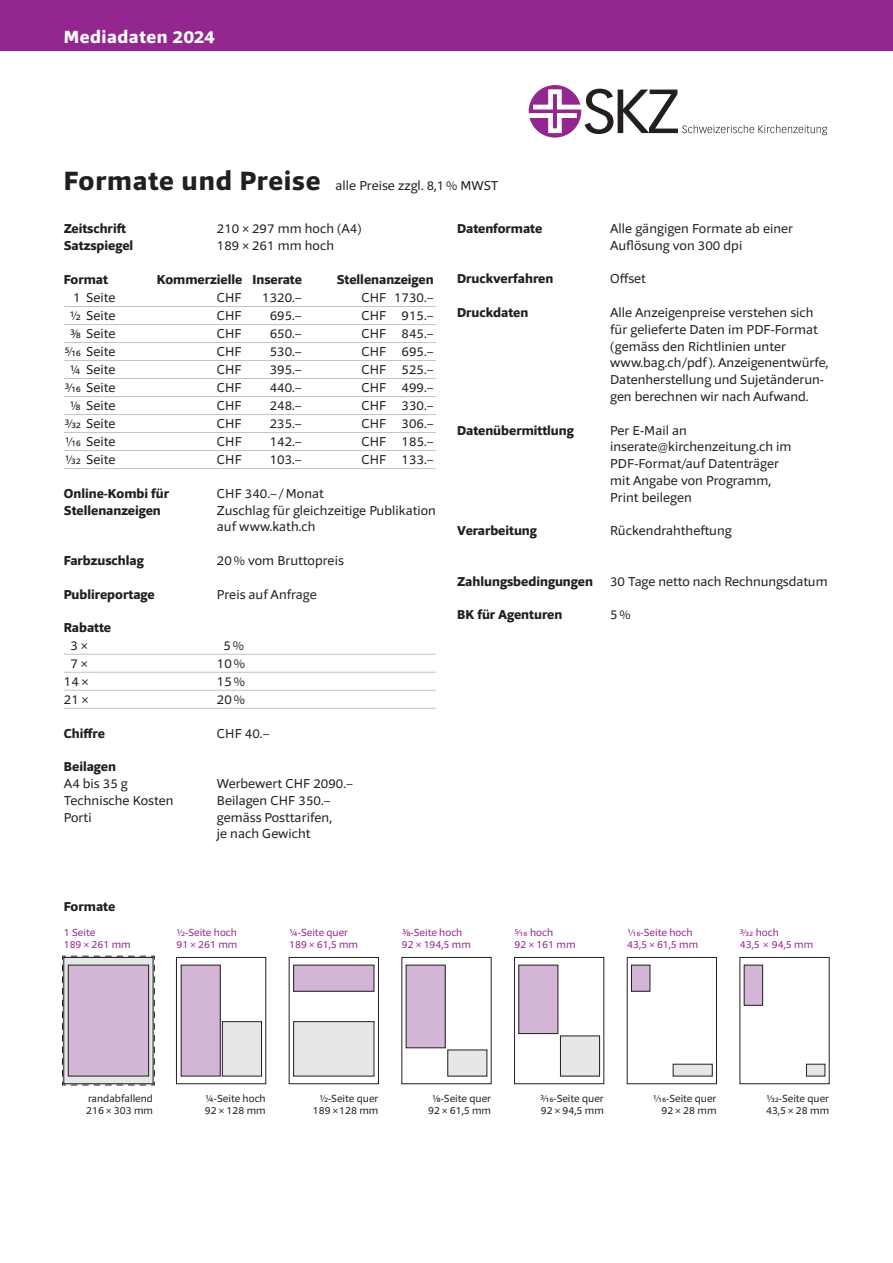
<style>
.page{position:relative;width:893px;height:1263px;background:#fff}
.page>*{position:absolute;margin:0;border:0;box-sizing:border-box;transform-origin:0 0}
.t1{font:800 18px "Foro Sans";letter-spacing:.03em;color:#fff}
.t2{font:13.2px/16.8px "Foro Sans";letter-spacing:.005em;color:#231f20}
.t3{font:800 13.2px "Foro Sans";color:#231f20}
.t4{font:10.5px/12.6px "Foro Sans";color:#231f20}
.t5{font:10.5px/12.6px "Foro Sans";color:#93268f}
.s1{font-weight:800;font-size:27px}
</style>
<div class="page">
<hr style="left:64px;top:306px;width:372px;height:1px;background:#c9c2b7">
<hr style="left:64px;top:324px;width:372px;height:1px;background:#c9c2b7">
<hr style="left:64px;top:342px;width:372px;height:1px;background:#c9c2b7">
<hr style="left:64px;top:360px;width:372px;height:1px;background:#c9c2b7">
<hr style="left:64px;top:378px;width:372px;height:1px;background:#c9c2b7">
<hr style="left:64px;top:396px;width:372px;height:1px;background:#c9c2b7">
<hr style="left:64px;top:414px;width:372px;height:1px;background:#c9c2b7">
<hr style="left:64px;top:432px;width:372px;height:1px;background:#c9c2b7">
<hr style="left:64px;top:450px;width:372px;height:1px;background:#c9c2b7">
<hr style="left:64px;top:468px;width:372px;height:1px;background:#c9c2b7">
<hr style="left:64px;top:654px;width:372px;height:1px;background:#c9c2b7">
<hr style="left:64px;top:672px;width:372px;height:1px;background:#c9c2b7">
<hr style="left:64px;top:690px;width:372px;height:1px;background:#c9c2b7">
<hr style="left:64px;top:708px;width:372px;height:1px;background:#c9c2b7">
<svg style="left:62px;top:956px;width:93px;height:130px;background:#b9b8ba"></svg>
<div style="left:627px;top:957px;width:90px;height:127px;border:1px solid #231f20"></div>
<div style="left:514px;top:957px;width:90px;height:127px;border:1px solid #231f20"></div>
<div style="left:740px;top:957px;width:89px;height:127px;border:1px solid #231f20"></div>
<div style="left:289px;top:957px;width:90px;height:127px;border:1px solid #231f20"></div>
<div style="left:294px;top:965px;width:80px;height:26px;background:#d3b5d6"></div>
<div style="left:64px;top:957px;width:89px;height:127px;border:1px solid #231f20"></div>
<div style="left:176px;top:957px;width:90px;height:127px;border:1px solid #231f20"></div>
<div style="left:181px;top:965px;width:39px;height:111px;background:#d3b5d6"></div>
<div style="left:222px;top:1022px;width:39px;height:54px;background:#e6e7e9"></div>
<div style="left:222px;top:1021px;width:40px;height:55px;border:1px solid #231f20"></div>
<div style="left:402px;top:957px;width:89px;height:127px;border:1px solid #231f20"></div>
<div style="left:631px;top:965px;width:19px;height:26px;background:#d3b5d6"></div>
<div style="left:631px;top:965px;width:19px;height:26px;border:1px solid #231f20"></div>
<div style="left:294px;top:1022px;width:80px;height:54px;background:#e6e7e9"></div>
<div style="left:293px;top:1021px;width:81px;height:55px;border:1px solid #231f20"></div>
<div style="left:806px;top:1064px;width:19px;height:12px;background:#e6e7e9"></div>
<div style="left:744px;top:965px;width:19px;height:40px;background:#d3b5d6"></div>
<div style="left:744px;top:965px;width:19px;height:40px;border:1px solid #231f20"></div>
<div style="left:406px;top:965px;width:39px;height:83px;background:#d3b5d6"></div>
<div style="left:448px;top:1050px;width:39px;height:26px;background:#e6e7e9"></div>
<div style="left:68px;top:965px;width:81px;height:111px;background:#d3b5d6"></div>
<div style="left:68px;top:965px;width:81px;height:111px;border:1px solid #231f20"></div>
<div style="left:673px;top:1064px;width:39px;height:12px;background:#e6e7e9"></div>
<div style="left:560px;top:1036px;width:40px;height:40px;background:#e6e7e9"></div>
<div style="left:560px;top:1036px;width:40px;height:40px;border:1px solid #231f20"></div>
<div style="left:519px;top:965px;width:39px;height:68px;background:#d3b5d6"></div>
<div style="left:0;top:0;width:893px;height:51px;background:#93268f"></div>
<svg style="left:529px;top:85px;width:298px;height:53px"></svg>
<h1 class="t1" style="left:64px;top:25px;width:153px">Mediadaten 2024</h1>
<p class="t2" style="left:64px;top:177px;width:436px"><span class="s1">Formate und Preise</span> alle Preise zzgl. 8,1% MWST</p>
<p class="t3" style="left:64px;top:220px;width:64px">Zeitschrift</p>
<p class="t2" style="left:217px;top:220px;width:146px">210×297 mm hoch (A4)</p>
<p class="t3" style="left:64px;top:237px;width:71px">Satzspiegel</p>
<p class="t2" style="left:217px;top:237px;width:119px">189×261 mm hoch</p>
<p class="t3" style="left:64px;top:271px;width:46px">Format</p>
<p class="t3" style="left:157px;top:271px;width:147px">Kommerzielle Inserate</p>
<p class="t3" style="left:337px;top:271px;width:98px">Stellenanzeigen</p>
<p class="t2" style="left:73px;top:289px;width:44px">1 Seite</p>
<p class="t2" style="left:217px;top:289px;width:26px">CHF</p>
<p class="t2" style="left:262px;top:289px;width:41px">1320.–</p>
<p class="t2" style="left:361px;top:289px;width:74px">CHF 1730.–</p>
<p class="t2" style="left:70px;top:307px;width:47px">½ Seite</p>
<p class="t2" style="left:217px;top:307px;width:26px">CHF</p>
<p class="t2" style="left:270px;top:307px;width:34px">695.–</p>
<p class="t2" style="left:361px;top:307px;width:74px">CHF 915.–</p>
<p class="t2" style="left:70px;top:325px;width:47px">3/8 Seite</p>
<p class="t2" style="left:217px;top:325px;width:26px">CHF</p>
<p class="t2" style="left:270px;top:325px;width:34px">650.–</p>
<p class="t2" style="left:361px;top:325px;width:74px">CHF 845.–</p>
<p class="t2" style="left:65px;top:343px;width:52px">5/16 Seite</p>
<p class="t2" style="left:217px;top:343px;width:26px">CHF</p>
<p class="t2" style="left:270px;top:343px;width:34px">530.–</p>
<p class="t2" style="left:361px;top:343px;width:74px">CHF 695.–</p>
<p class="t2" style="left:70px;top:361px;width:47px">1/4 Seite</p>
<p class="t2" style="left:217px;top:361px;width:26px">CHF</p>
<p class="t2" style="left:270px;top:361px;width:34px">395.–</p>
<p class="t2" style="left:361px;top:361px;width:74px">CHF 525.–</p>
<p class="t2" style="left:65px;top:379px;width:52px">3/16 Seite</p>
<p class="t2" style="left:217px;top:379px;width:26px">CHF</p>
<p class="t2" style="left:270px;top:379px;width:34px">440.–</p>
<p class="t2" style="left:361px;top:379px;width:74px">CHF 499.–</p>
<p class="t2" style="left:70px;top:397px;width:47px">1/8 Seite</p>
<p class="t2" style="left:217px;top:397px;width:26px">CHF</p>
<p class="t2" style="left:270px;top:397px;width:34px">248.–</p>
<p class="t2" style="left:361px;top:397px;width:74px">CHF 330.–</p>
<p class="t2" style="left:65px;top:415px;width:52px">3/32 Seite</p>
<p class="t2" style="left:217px;top:415px;width:26px">CHF</p>
<p class="t2" style="left:270px;top:415px;width:34px">235.–</p>
<p class="t2" style="left:361px;top:415px;width:74px">CHF 306.–</p>
<p class="t2" style="left:65px;top:433px;width:52px">1/16 Seite</p>
<p class="t2" style="left:217px;top:433px;width:26px">CHF</p>
<p class="t2" style="left:270px;top:433px;width:34px">142.–</p>
<p class="t2" style="left:361px;top:433px;width:74px">CHF 185.–</p>
<p class="t2" style="left:65px;top:451px;width:52px">1/32 Seite</p>
<p class="t2" style="left:217px;top:451px;width:26px">CHF</p>
<p class="t2" style="left:270px;top:451px;width:34px">103.–</p>
<p class="t2" style="left:361px;top:451px;width:74px">CHF 133.–</p>
<p class="t3" style="left:64px;top:485px;width:107px">Online-Kombi für</p>
<p class="t2" style="left:217px;top:485px;width:108px">CHF 340.– / Monat</p>
<p class="t3" style="left:64px;top:501px;width:98px">Stellenanzeigen</p>
<p class="t2" style="left:217px;top:501px;width:220px">Zuschlag für gleichzeitige Publikation auf www.kath.ch</p>
<p class="t3" style="left:64px;top:552px;width:81px">Farbzuschlag</p>
<p class="t2" style="left:217px;top:552px;width:128px">20% vom Bruttopreis</p>
<p class="t3" style="left:64px;top:585px;width:92px">Publireportage</p>
<p class="t2" style="left:217px;top:585px;width:101px">Preis auf Anfrage</p>
<p class="t3" style="left:64px;top:619px;width:49px">Rabatte</p>
<p class="t2" style="left:71px;top:637px;width:20px">3×</p>
<p class="t2" style="left:224px;top:637px;width:22px">5%</p>
<p class="t2" style="left:71px;top:655px;width:20px">7×</p>
<p class="t2" style="left:217px;top:655px;width:29px">10%</p>
<p class="t2" style="left:64px;top:673px;width:27px">14×</p>
<p class="t2" style="left:217px;top:673px;width:29px">15%</p>
<p class="t2" style="left:64px;top:691px;width:27px">21×</p>
<p class="t2" style="left:217px;top:691px;width:29px">20%</p>
<p class="t3" style="left:64px;top:725px;width:43px">Chiffre</p>
<p class="t2" style="left:217px;top:725px;width:54px">CHF 40.–</p>
<p class="t3" style="left:64px;top:758px;width:54px">Beilagen</p>
<p class="t2" style="left:64px;top:775px;width:65px">A4 bis 35 g</p>
<p class="t2" style="left:217px;top:775px;width:138px">Werbewert CHF 2090.–</p>
<p class="t2" style="left:64px;top:792px;width:111px">Technische Kosten</p>
<p class="t2" style="left:217px;top:792px;width:115px">Beilagen CHF 350.–</p>
<p class="t2" style="left:64px;top:809px;width:29px">Porti</p>
<p class="t2" style="left:217px;top:809px;width:117px">gemäss Posttarifen, je nach Gewicht</p>
<p class="t3" style="left:457px;top:220px;width:87px">Datenformate</p>
<p class="t2" style="left:610px;top:220px;width:184px">Alle gängigen Formate ab einer<br>Auflösung von 300 dpi</p>
<p class="t3" style="left:457px;top:270px;width:98px">Druckverfahren</p>
<p class="t2" style="left:610px;top:270px;width:37px">Offset</p>
<p class="t3" style="left:457px;top:304px;width:73px">Druckdaten</p>
<p class="t2" style="left:610px;top:304px;width:220px">Alle Anzeigenpreise verstehen sich für gelieferte Daten im PDF-Format (gemäss den Richtlinien unter www.bag.ch/pdf ). Anzeigenentwürfe, Datenherstellung und Sujetänderun&shy;gen berechnen wir nach Aufwand.</p>
<p class="t3" style="left:457px;top:421px;width:118px">Datenübermittlung</p>
<p class="t2" style="left:610px;top:422px;width:183px">Per E-Mail an inserate@kirchenzeitung.ch im<br>PDF-Format/auf Datenträger mit Angabe von Programm,<br>Print beilegen</p>
<p class="t3" style="left:457px;top:522px;width:81px">Verarbeitung</p>
<p class="t2" style="left:610px;top:522px;width:123px">Rückendrahtheftung</p>
<p class="t3" style="left:457px;top:573px;width:137px">Zahlungsbedingungen</p>
<p class="t2" style="left:610px;top:573px;width:219px">30 Tage netto nach Rechnungsdatum</p>
<p class="t3" style="left:457px;top:606px;width:107px">BK für Agenturen</p>
<p class="t2" style="left:610px;top:606px;width:22px">5%</p>
<p class="t3" style="left:64px;top:898px;width:53px">Formate</p>
<p class="t5" style="left:64px;top:926px;width:68px">1 Seite<br>189×261 mm</p>
<p class="t5" style="left:176px;top:925px;width:62px">½-Seite hoch<br>91×261 mm</p>
<p class="t5" style="left:289px;top:926px;width:70px">1/4-Seite quer<br>189×61,5 mm</p>
<p class="t5" style="left:402px;top:926px;width:70px">3/8-Seite hoch<br>92×194,5 mm</p>
<p class="t5" style="left:514px;top:926px;width:62px">5/16 hoch<br>92×161 mm</p>
<p class="t5" style="left:627px;top:926px;width:73px">1/16-Seite hoch<br>43,5×61,5 mm</p>
<p class="t5" style="left:740px;top:926px;width:75px">3/32 hoch<br>43,5 × 94,5 mm</p>
<p class="t4" style="left:86px;top:1091px;width:68px">randabfallend<br>216×303 mm</p>
<p class="t4" style="left:205px;top:1091px;width:62px">1/4-Seite hoch<br>92×128 mm</p>
<p class="t4" style="left:313px;top:1091px;width:67px;text-align:right">½-Seite quer<br>189×128 mm</p>
<p class="t4" style="left:428px;top:1091px;width:65px;text-align:center">1/8-Seite quer<br>92×61,5 mm</p>
<p class="t4" style="left:540px;top:1091px;width:65px">3/16-Seite quer<br>92×94,5 mm</p>
<p class="t4" style="left:653px;top:1091px;width:65px;text-align:right">1/16-Seite quer<br>92×28 mm</p>
<p class="t4" style="left:766px;top:1091px;width:65px">1/32-Seite quer<br>43,5×28 mm</p>
</div>
